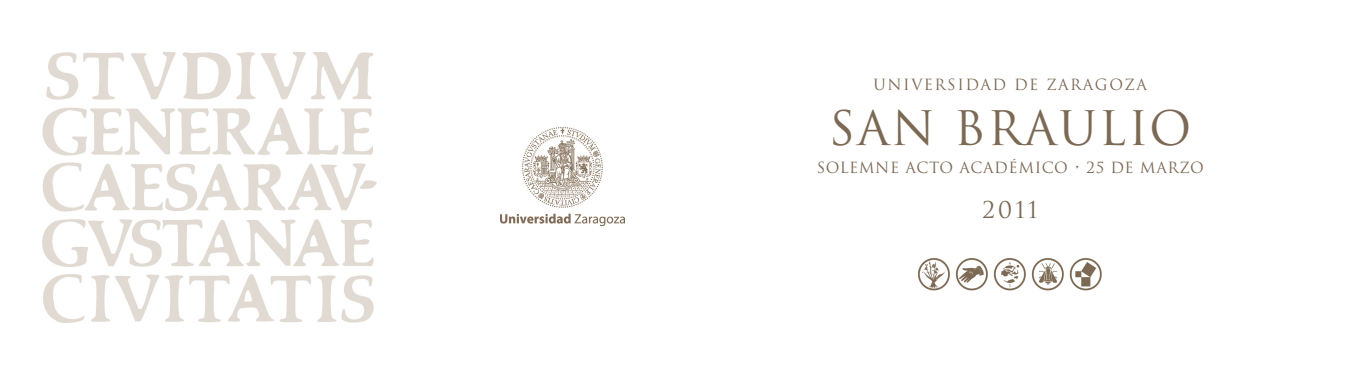
<style>
.page{position:relative;width:1347px;height:373px;background:#fff}
.page>*{position:absolute;margin:0;border:0;box-sizing:border-box;transform-origin:0 0}
.t1{font:46.25px "Trajan";letter-spacing:.04em;color:#7c6954}
.t2{font:22.5px "Trajan";color:#7c6954}
.t3{font:15px "Trajan";letter-spacing:.04em;color:#7c6954}
.t4{font:15px "Trajan";letter-spacing:.1em;color:#7c6954}
</style>
<div class="page">
<img style="left:918px;top:258px;width:184px;height:33px">
<img style="left:42px;top:52px;width:334px;height:271px">
<img style="left:500px;top:127px;width:124px;height:98px">
<p class="t4" style="left:873px;top:75px;width:275px">UNIVERSIDAD DE ZARAGOZA</p>
<h1 class="t1" style="left:829px;top:100px;width:364px">SAN BRAULIO</h1>
<p class="t3" style="left:816px;top:158px;width:388px">SOLEMNE ACTO ACADÉMICO • 25 DE MARZO</p>
<h2 class="t2" style="left:982px;top:195px;width:57px">2011</h2>
</div>
